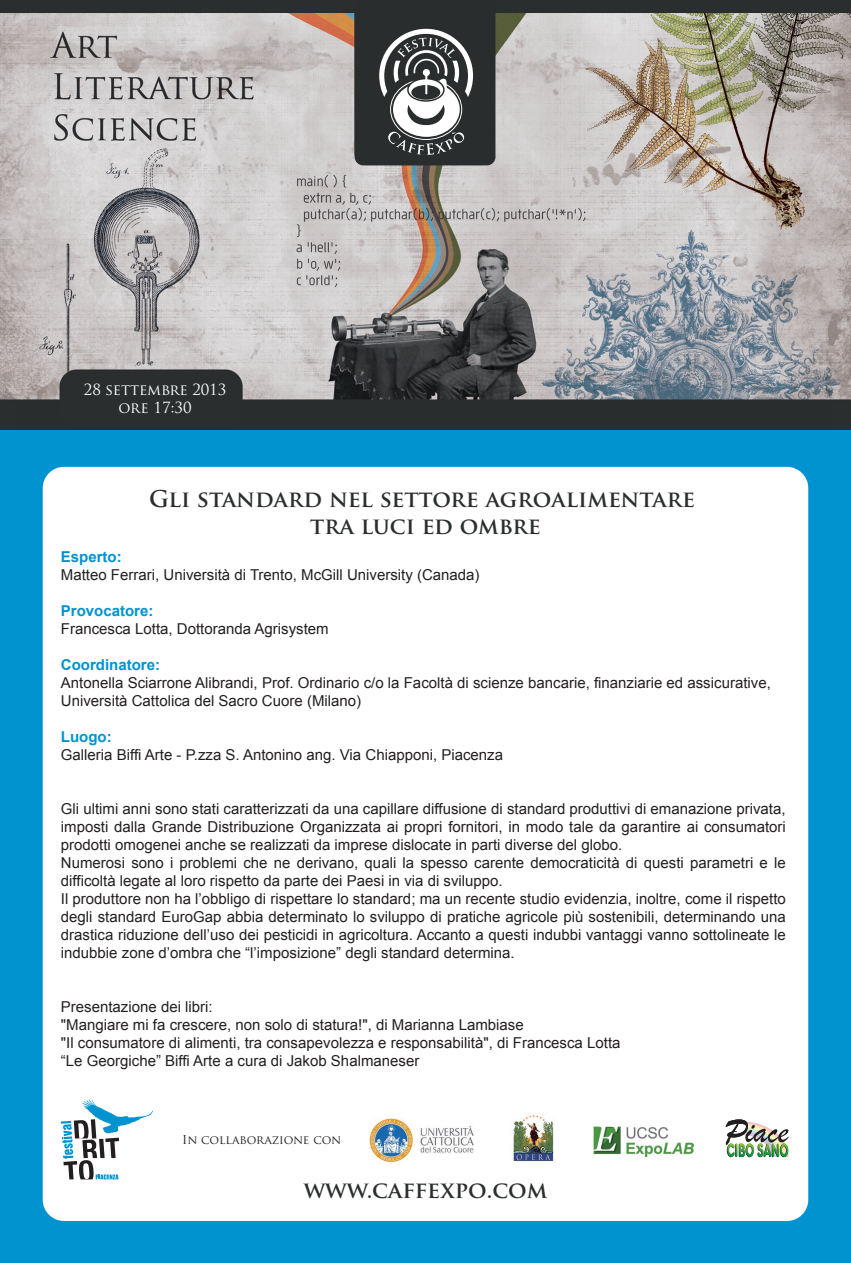
<style>
.page{position:relative;width:851px;height:1263px;background:#fff}
.page>*{position:absolute;margin:0;border:0;box-sizing:border-box;transform-origin:0 0}
.t1{font:700 22.5px/27px "Trajan Pro";color:#2b2e2f;text-align:center}
.t2{font:15px/18px "Arial";color:#231f20}
.t3{font:700 15px "Arial";color:#0093d0}
.t4{font:15px/18px "Trajan Pro";letter-spacing:-.01em;color:#fff;text-align:center}
.t5{font:12px "Trajan Pro";letter-spacing:-.005em;color:#231f20}
</style>
<div class="page">
<div style="left:0;top:0;width:850px;height:1263px;background:#0093d0"></div>
<div style="left:43px;top:467px;width:765px;height:754px;background:#fff;border-radius:21px"></div>
<img style="left:0;top:13px;width:850px;height:417px">
<div style="left:0;top:0;width:850px;height:13px;background:#2a2e2e"></div>
<div style="left:354px;top:0;width:141px;height:165px;background:#2a2d2d;border-radius:9px"></div>
<svg style="left:379px;top:29px;width:94px;height:126px"></svg>
<svg style="left:61px;top:1099px;width:92px;height:80px"></svg>
<img style="left:369px;top:1115px;width:324px;height:49px">
<img style="left:725px;top:1119px;width:63px;height:38px">
<p class="t4" style="left:84px;top:381px;width:144px">28 settembre 2013 ore 17:30</p>
<h1 class="t1" style="left:149px;top:485px;width:547px">GLI STANDARD NEL SETTORE AGROALIMENTARE<br>TRA LUCI ED OMBRE</h1>
<p class="t3" style="left:61px;top:547px;width:62px">Esperto:</p>
<p class="t2" style="left:61px;top:566px;width:420px">Matteo Ferrari, Università di Trento, McGill University (Canada)</p>
<p class="t3" style="left:61px;top:601px;width:94px">Provocatore:</p>
<p class="t2" style="left:61px;top:620px;width:269px">Francesca Lotta, Dottoranda Agrisystem</p>
<p class="t3" style="left:61px;top:655px;width:101px">Coordinatore:</p>
<p class="t2" style="left:61px;top:674px;width:711px">Antonella Sciarrone Alibrandi, Prof. Ordinario c/o la Facoltà di scienze bancarie, finanziarie ed assicurative,<br>Università Cattolica del Sacro Cuore (Milano)</p>
<p class="t3" style="left:61px;top:727px;width:52px">Luogo:</p>
<p class="t2" style="left:61px;top:746px;width:443px">Galleria Biffi Arte - P.zza S. Antonino ang. Via Chiapponi, Piacenza</p>
<p class="t2" style="left:61px;top:800px;width:726px">Gli ultimi anni sono stati caratterizzati da una capillare diffusione di standard produttivi di emanazione privata, imposti dalla Grande Distribuzione Organizzata ai propri fornitori, in modo tale da garantire ai consumatori prodotti omogenei anche se realizzati da imprese dislocate in parti diverse del globo.<br>Numerosi sono i problemi che ne derivano, quali la spesso carente democraticità di questi parametri e le difficoltà legate al loro rispetto da parte dei Paesi in via di sviluppo.<br>Il produttore non ha l’obbligo di rispettare lo standard; ma un recente studio evidenzia, inoltre, come il rispetto degli standard EuroGap abbia determinato lo sviluppo di pratiche agricole più sostenibili, determinando una drastica riduzione dell’uso dei pesticidi in agricoltura. Accanto a questi indubbi vantaggi vanno sottolineate le indubbie zone d’ombra che “l’imposizione” degli standard determina.</p>
<p class="t2" style="left:61px;top:998px;width:561px">Presentazione dei libri:<br>"Mangiare mi fa crescere, non solo di statura!", di Marianna Lambiase<br>"Il consumatore di alimenti, tra consapevolezza e responsabilità", di Francesca Lotta “Le Georgiche” Biffi Arte a cura di Jakob Shalmaneser</p>
<p class="t5" style="left:182px;top:1132px;width:160px">In collaborazione con</p>
<h1 class="t1" style="left:304px;top:1177px;width:245px">WWW.CAFFEXPO.COM</h1>
</div>
